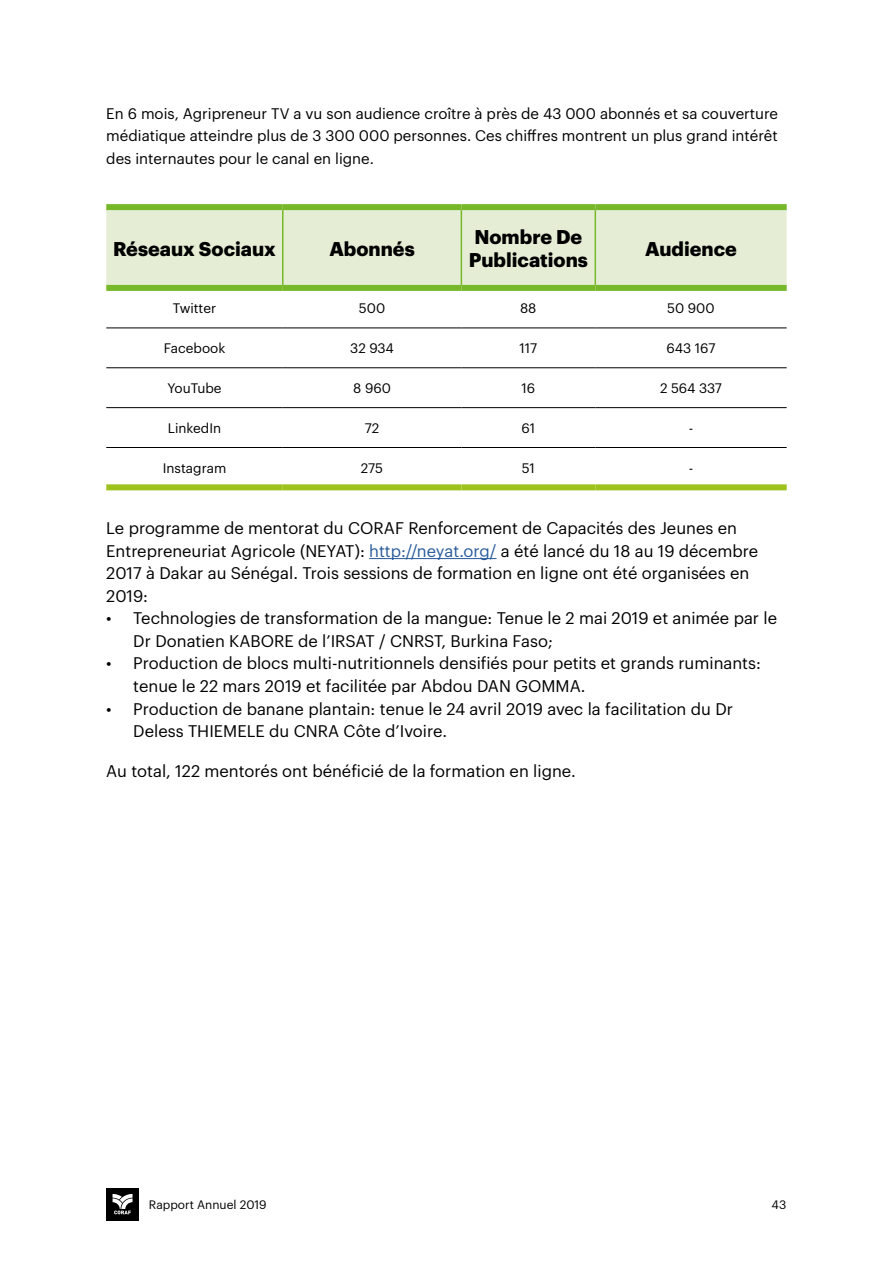
<style>
.page{position:relative;width:893px;height:1263px;background:#fff}
.page>*{position:absolute;margin:0;border:0;box-sizing:border-box;transform-origin:0 0}
.t1{font:700 19.5px/23.4px "Graphik";color:#000}
.t2{font:16.5px/22.5px "Graphik";color:#000}
.t3{font:15px/22.5px "Graphik";color:#000;text-align:justify}
.t4{font:13.5px "Graphik";color:#000}
.t5{font:12px "Graphik";color:#000}
.s1{color:#275b9b}
</style>
<div class="page">
<div style="left:106px;top:1188px;width:33px;height:32px;background:#000"></div>
<svg style="left:113px;top:1194px;width:19px;height:20px"></svg>
<hr style="left:369px;top:558px;width:128px;height:1px;background:#275b9b">
<div style="left:106px;top:210px;width:681px;height:75px;background:#e5eed5"></div>
<div style="left:106px;top:204px;width:177px;height:6px;background:#76b82a"></div>
<div style="left:106px;top:285px;width:177px;height:6px;background:#76b82a"></div>
<div style="left:283px;top:204px;width:178px;height:6px;background:#76b82a"></div>
<div style="left:461px;top:204px;width:134px;height:6px;background:#76b82a"></div>
<div style="left:595px;top:204px;width:192px;height:6px;background:#76b82a"></div>
<div style="left:283px;top:285px;width:178px;height:6px;background:#76b82a"></div>
<div style="left:461px;top:285px;width:134px;height:6px;background:#76b82a"></div>
<div style="left:595px;top:285px;width:192px;height:6px;background:#76b82a"></div>
<hr style="left:282px;top:210px;width:2px;height:75px;background:#76b82a">
<hr style="left:106px;top:328px;width:177px;height:1px;background:#000">
<hr style="left:283px;top:328px;width:178px;height:1px;background:#000">
<hr style="left:461px;top:328px;width:134px;height:1px;background:#000">
<hr style="left:595px;top:328px;width:192px;height:1px;background:#000">
<hr style="left:106px;top:367px;width:177px;height:1px;background:#000">
<hr style="left:283px;top:367px;width:178px;height:1px;background:#000">
<hr style="left:461px;top:367px;width:134px;height:1px;background:#000">
<hr style="left:595px;top:367px;width:192px;height:1px;background:#000">
<hr style="left:106px;top:407px;width:177px;height:1px;background:#000">
<hr style="left:283px;top:407px;width:178px;height:1px;background:#000">
<hr style="left:461px;top:407px;width:134px;height:1px;background:#000">
<hr style="left:595px;top:407px;width:192px;height:1px;background:#000">
<hr style="left:106px;top:447px;width:177px;height:1px;background:#000">
<hr style="left:283px;top:447px;width:178px;height:1px;background:#000">
<hr style="left:461px;top:447px;width:134px;height:1px;background:#000">
<hr style="left:595px;top:447px;width:192px;height:1px;background:#000">
<div style="left:106px;top:484px;width:177px;height:6px;background:#9dc21b"></div>
<div style="left:283px;top:484px;width:178px;height:6px;background:#9dc21b"></div>
<div style="left:461px;top:484px;width:134px;height:6px;background:#9dc21b"></div>
<div style="left:595px;top:484px;width:192px;height:6px;background:#9dc21b"></div>
<hr style="left:461px;top:210px;width:1px;height:75px;background:#76b82a">
<hr style="left:595px;top:210px;width:1px;height:75px;background:#76b82a">
<p class="t3" style="left:106px;top:101px;width:673px">En 6 mois, Agripreneur TV a vu son audience croître à près de 43 000 abonnés et sa couverture médiatique atteindre plus de 3 300 000 personnes. Ces chiffres montrent un plus grand intérêt des internautes pour le canal en ligne.</p>
<p class="t1" style="left:113px;top:235px;width:164px">Réseaux Sociaux</p>
<p class="t1" style="left:329px;top:235px;width:87px">Abonnés</p>
<p class="t1" style="left:469px;top:223px;width:121px">Nombre De<br>Publications</p>
<p class="t1" style="left:645px;top:235px;width:93px">Audience</p>
<p class="t4" style="left:173px;top:298px;width:45px">Twitter</p>
<p class="t4" style="left:359px;top:298px;width:28px">500</p>
<p class="t4" style="left:520px;top:298px;width:18px">88</p>
<p class="t4" style="left:667px;top:298px;width:49px">50 900</p>
<p class="t4" style="left:164px;top:338px;width:63px">Facebook</p>
<p class="t4" style="left:350px;top:338px;width:45px">32 934</p>
<p class="t4" style="left:519px;top:338px;width:19px">117</p>
<p class="t4" style="left:667px;top:338px;width:50px">643 167</p>
<p class="t4" style="left:167px;top:378px;width:56px">YouTube</p>
<p class="t4" style="left:353px;top:378px;width:39px">8 960</p>
<p class="t4" style="left:521px;top:378px;width:15px">16</p>
<p class="t4" style="left:660px;top:378px;width:63px">2 564 337</p>
<p class="t4" style="left:168px;top:418px;width:55px">LinkedIn</p>
<p class="t4" style="left:365px;top:418px;width:16px">72</p>
<p class="t4" style="left:521px;top:418px;width:15px">61</p>
<p class="t4" style="left:689px;top:418px;width:6px">-</p>
<p class="t4" style="left:163px;top:458px;width:65px">Instagram</p>
<p class="t4" style="left:361px;top:458px;width:24px">275</p>
<p class="t4" style="left:522px;top:458px;width:15px">51</p>
<p class="t4" style="left:689px;top:458px;width:6px">-</p>
<p class="t2" style="left:106px;top:516px;width:653px">Le programme de mentorat du CORAF Renforcement de Capacités des Jeunes en Entrepreneuriat Agricole (NEYAT): <span class="s1">http://neyat.org/</span> a été lancé du 18 au 19 décembre 2017 à Dakar au Sénégal. Trois sessions de formation en ligne ont été organisées en 2019:</p>
<p class="t2" style="left:133px;top:606px;width:645px;text-indent:-27px">• Technologies de transformation de la mangue: Tenue le 2 mai 2019 et animée par le<br>Dr Donatien KABORE de l’IRSAT / CNRST, Burkina Faso;</p>
<p class="t2" style="left:133px;top:651px;width:629px;text-indent:-27px">• Production de blocs multi-nutritionnels densifiés pour petits et grands ruminants: tenue le 22 mars 2019 et facilitée par Abdou DAN GOMMA.</p>
<p class="t2" style="left:133px;top:696px;width:601px;text-indent:-27px">• Production de banane plantain: tenue le 24 avril 2019 avec la facilitation du Dr<br>Deless THIEMELE du CNRA Côte d’Ivoire.</p>
<p class="t2" style="left:106px;top:758px;width:471px">Au total, 122 mentorés ont bénéficié de la formation en ligne.</p>
<p class="t5" style="left:149px;top:1196px;width:119px">Rapport Annuel 2019</p>
<p class="t5" style="left:772px;top:1196px;width:16px">43</p>
</div>
